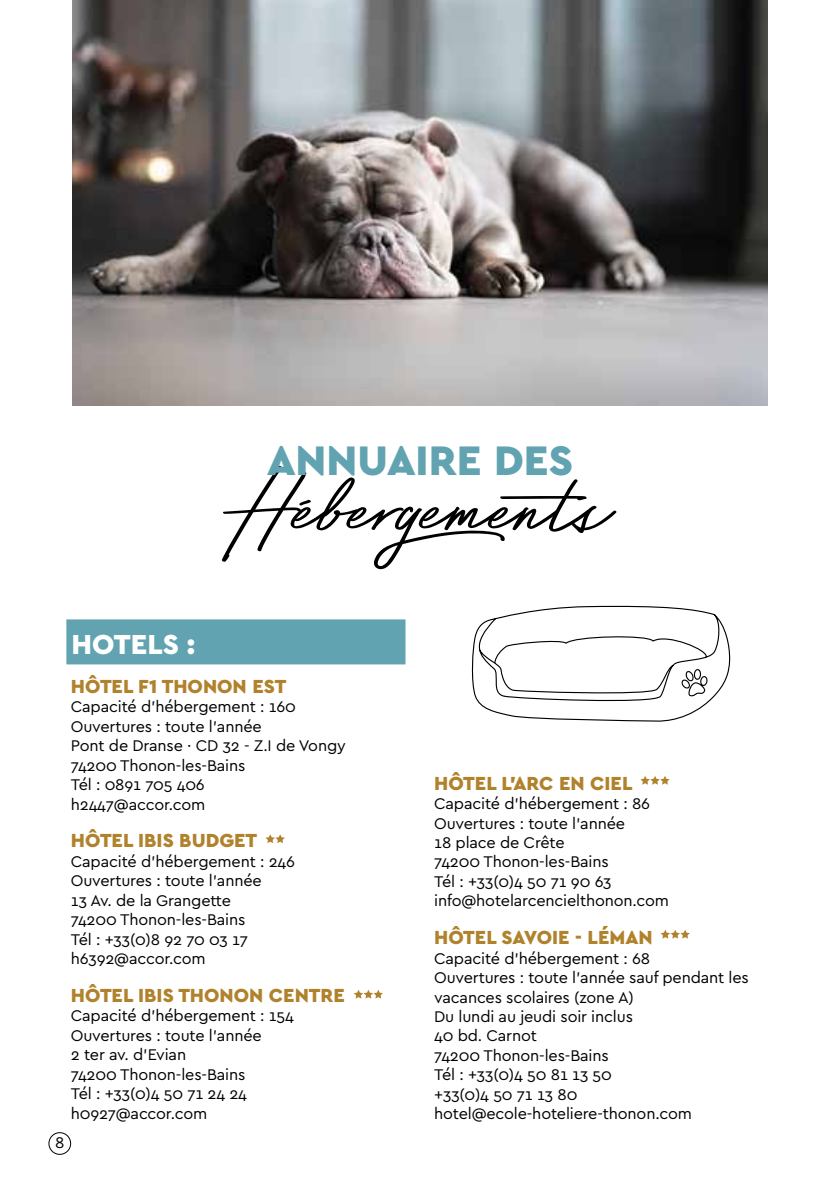
<style>
.page{position:relative;width:840px;height:1191px;background:#fff}
.page>*{position:absolute;margin:0;border:0;box-sizing:border-box;transform-origin:0 0}
.t1{font:113.4px "Bayshore";color:#000}
.t2{font:900 43.2px "Cera Basic";color:#61a3b0}
.t3{font:900 28.8px "Cera Basic";color:#fff}
.t4{font:900 19.8px "Cera Basic";color:#b0822c}
.t5{font:16.2px/19.4px "Cera Basic";letter-spacing:-.01em;color:#000}
</style>
<div class="page">
<div style="left:49px;top:1132px;width:22px;height:22px;border:1px solid #000;border-radius:50%"></div>
<img style="left:72px;top:0;width:695px;height:405px">
<svg style="left:471px;top:605px;width:259px;height:117px"></svg>
<div style="left:66px;top:619px;width:339px;height:45px;background:#61a3b0"></div>
<svg style="left:640px;top:776px;width:29px;height:8px"></svg>
<svg style="left:660px;top:930px;width:29px;height:8px"></svg>
<svg style="left:265px;top:834px;width:20px;height:9px"></svg>
<svg style="left:354px;top:990px;width:29px;height:8px"></svg>
<h2 class="t2" style="left:267px;top:435px;width:307px">ANNUAIRE DES</h2>
<h1 class="t1" style="left:227px;top:423px;width:419px">Hébergements</h1>
<h3 class="t3" style="left:71px;top:627px;width:125px">HOTELS :</h3>
<p class="t4" style="left:71px;top:674px;width:132px">HÔTEL F1 THONON</p>
<p class="t4" style="left:252px;top:674px;width:36px">EST</p>
<p class="t5" style="left:71px;top:697px;width:276px">Capacité d’hébergement : 160<br>Ouvertures : toute l’année<br>Pont de Dranse · CD 32 - Z.I de Vongy<br>74200 Thonon-les-Bains<br>Tél : 0891 705 406<br>h2447@accor.com</p>
<p class="t4" style="left:71px;top:829px;width:188px">HÔTEL IBIS BUDGET</p>
<p class="t5" style="left:71px;top:851px;width:226px">Capacité d’hébergement : 246<br>Ouvertures : toute l’année<br>13 Av. de la Grangette<br>74200 Thonon-les-Bains<br>Tél : +33(0)8 92 70 03 17 h6392@accor.com</p>
<p class="t4" style="left:71px;top:983px;width:149px">HÔTEL IBIS THONON</p>
<p class="t4" style="left:269px;top:983px;width:14px">CEN</p>
<p class="t4" style="left:309px;top:983px;width:24px">TRE</p>
<p class="t5" style="left:71px;top:1006px;width:224px">Capacité d’hébergement : 154<br>Ouvertures : toute l’année<br>2 ter av. d’Evian<br>74200 Thonon-les-Bains<br>Tél : +33(0)4 50 71 24 24 h0927@accor.com</p>
<p class="t5" style="left:55px;top:1133px;width:11px">8</p>
<p class="t4" style="left:434px;top:771px;width:200px">HÔTEL L’ARC EN CIEL</p>
<p class="t5" style="left:434px;top:794px;width:236px">Capacité d’hébergement : 86<br>Ouvertures : toute l’année<br>18 place de Crête<br>74200 Thonon-les-Bains<br>Tél : +33(0)4 50 71 90 63 info@hotelarcencielthonon.com</p>
<p class="t4" style="left:434px;top:926px;width:205px">HÔTEL SAVOIE - LÉMAN</p>
<p class="t5" style="left:434px;top:948px;width:316px">Capacité d’hébergement : 68<br>Ouvertures : toute l’année sauf pendant les vacances scolaires (zone A)<br>Du lundi au jeudi soir inclus<br>40 bd. Carnot<br>74200 Thonon-les-Bains<br>Tél : +33(0)4 50 81 13 50<br>+33(0)4 50 71 13 80 hotel@ecole-hoteliere-thonon.com</p>
</div>
